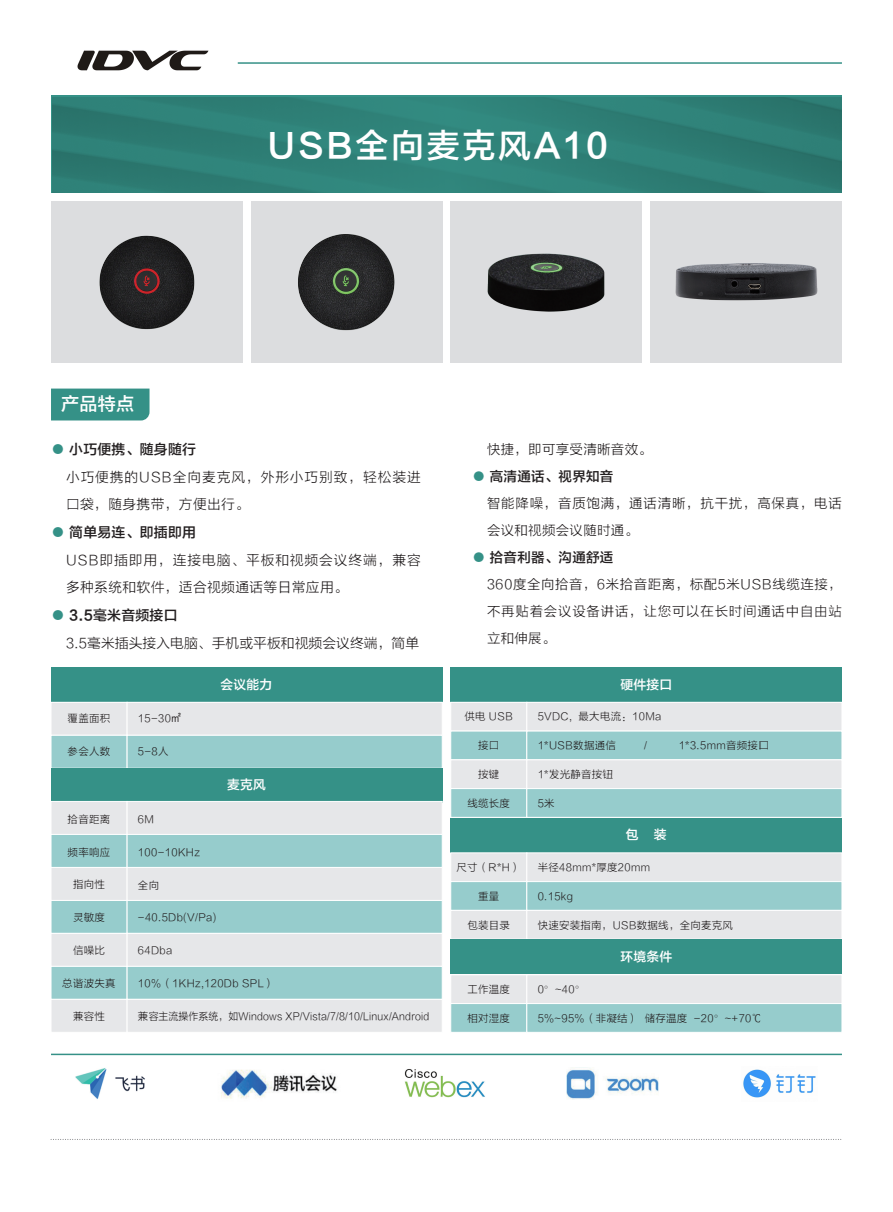
<style>
.page{position:relative;width:893px;height:1212px;background:#fff}
.page>*{position:absolute;margin:0;border:0;box-sizing:border-box;transform-origin:0 0}
.t1{font:33px "FZLTZHK GBK1 0";letter-spacing:.08em;color:#fff}
.t2{font:18px "FZLTZHK GBK1 0";color:#fff}
.t3{font:13.8px/27.6px "FZLTXHK";letter-spacing:.06em;color:#231f20}
.t4{font:13.8px "FZLTZHK GBK1 0";letter-spacing:.02em;color:#231f20}
.t5{font:13.8px "FZLTXHK";color:#231f20}
.t6{font:13.5px/27px "FZLTXHK";letter-spacing:.055em;color:#231f20}
.t7{font:13.5px "FZLTZHK GBK1 0";letter-spacing:.02em;color:#231f20}
.t8{font:13.5px "FZLTXHK";letter-spacing:.02em;color:#231f20}
.t9{font:12.75px "FZLTZHK GBK1 0";letter-spacing:.02em;color:#fff}
.t10{font:10.5px "FZLTXHK";letter-spacing:.02em;color:#231f20}
.t11{font:10.5px "FZLTXHK";color:#231f20}
.s1{color:#359187}
</style>
<div class="page">
<div style="left:51px;top:900px;width:76px;height:34px;background:#96cccc;border:1px solid #fff"></div>
<div style="left:127px;top:900px;width:316px;height:34px;background:#96cccc"></div>
<div style="left:51px;top:867px;width:76px;height:34px;background:#e6e7e9;border:1px solid #fff"></div>
<div style="left:127px;top:867px;width:316px;height:34px;background:#e6e7e9;border:1px solid #fff"></div>
<div style="left:51px;top:667px;width:391px;height:35px;background:#359187"></div>
<div style="left:51px;top:702px;width:76px;height:34px;background:#e6e7e9;border:1px solid #fff"></div>
<div style="left:127px;top:702px;width:316px;height:34px;background:#e6e7e9;border:1px solid #fff"></div>
<div style="left:51px;top:735px;width:76px;height:34px;background:#96cccc;border:1px solid #fff"></div>
<div style="left:127px;top:735px;width:316px;height:34px;background:#96cccc;border:1px solid #fff"></div>
<div style="left:51px;top:933px;width:76px;height:34px;background:#e6e7e9;border:1px solid #fff"></div>
<div style="left:127px;top:933px;width:316px;height:34px;background:#e6e7e9;border:1px solid #fff"></div>
<div style="left:51px;top:966px;width:76px;height:34px;background:#96cccc;border:1px solid #fff"></div>
<div style="left:127px;top:966px;width:316px;height:34px;background:#96cccc;border:1px solid #fff"></div>
<div style="left:51px;top:999px;width:76px;height:34px;background:#e6e7e9;border:1px solid #fff"></div>
<div style="left:127px;top:999px;width:316px;height:34px;background:#e6e7e9;border:1px solid #fff"></div>
<div style="left:51px;top:768px;width:391px;height:34px;background:#359187"></div>
<div style="left:51px;top:801px;width:76px;height:34px;background:#e6e7e9;border:1px solid #fff"></div>
<div style="left:127px;top:801px;width:316px;height:34px;background:#e6e7e9;border:1px solid #fff"></div>
<div style="left:51px;top:834px;width:76px;height:34px;background:#96cccc;border:1px solid #fff"></div>
<div style="left:127px;top:834px;width:316px;height:34px;background:#96cccc;border:1px solid #fff"></div>
<div style="left:451px;top:667px;width:391px;height:35px;background:#359187"></div>
<div style="left:450px;top:702px;width:77px;height:29px;background:#e6e7e9;border:1px solid #fff"></div>
<div style="left:526px;top:702px;width:316px;height:29px;background:#e6e7e9;border:1px solid #fff"></div>
<div style="left:450px;top:731px;width:77px;height:29px;background:#96cccc;border:1px solid #fff"></div>
<div style="left:526px;top:731px;width:316px;height:29px;background:#96cccc;border:1px solid #fff"></div>
<div style="left:450px;top:759px;width:77px;height:30px;background:#e6e7e9;border:1px solid #fff"></div>
<div style="left:526px;top:759px;width:316px;height:30px;background:#e6e7e9;border:1px solid #fff"></div>
<div style="left:450px;top:788px;width:77px;height:30px;background:#96cccc;border:1px solid #fff"></div>
<div style="left:526px;top:788px;width:316px;height:30px;background:#96cccc;border:1px solid #fff"></div>
<div style="left:451px;top:818px;width:391px;height:35px;background:#359187"></div>
<div style="left:450px;top:852px;width:77px;height:30px;background:#e6e7e9;border:1px solid #fff"></div>
<div style="left:526px;top:852px;width:316px;height:30px;background:#e6e7e9;border:1px solid #fff"></div>
<div style="left:450px;top:881px;width:77px;height:30px;background:#96cccc;border:1px solid #fff"></div>
<div style="left:526px;top:881px;width:316px;height:30px;background:#96cccc;border:1px solid #fff"></div>
<div style="left:450px;top:910px;width:77px;height:29px;background:#e6e7e9;border:1px solid #fff"></div>
<div style="left:526px;top:910px;width:316px;height:29px;background:#e6e7e9;border:1px solid #fff"></div>
<div style="left:450px;top:974px;width:77px;height:30px;background:#e6e7e9;border:1px solid #fff"></div>
<div style="left:526px;top:974px;width:316px;height:30px;background:#e6e7e9;border:1px solid #fff"></div>
<div style="left:450px;top:1003px;width:77px;height:30px;background:#96cccc;border:1px solid #fff"></div>
<div style="left:526px;top:1003px;width:316px;height:30px;background:#96cccc;border:1px solid #fff"></div>
<div style="left:451px;top:939px;width:391px;height:35px;background:#359187"></div>
<img style="left:566px;top:1069px;width:93px;height:30px">
<img style="left:743px;top:1069px;width:73px;height:29px">
<img style="left:405px;top:1069px;width:80px;height:29px">
<img style="left:71px;top:1055px;width:79px;height:44px">
<img style="left:210px;top:1055px;width:136px;height:44px">
<hr style="left:51px;top:1053px;width:791px;height:2px;background:#359187">
<svg style="left:51px;top:1139px;width:791px;height:1px"></svg>
<div style="left:51px;top:201px;width:191px;height:162px;background:#dcdddf"></div>
<div style="left:251px;top:201px;width:191px;height:162px;background:#dcdddf"></div>
<div style="left:451px;top:201px;width:191px;height:162px;background:#dcdddf"></div>
<div style="left:651px;top:201px;width:191px;height:162px;background:#dcdddf"></div>
<div style="left:51px;top:95px;width:791px;height:98px;background:linear-gradient(to right,#2f8178,#2e7f76)"></div>
<hr style="left:238px;top:62px;width:604px;height:2px;background:#359187">
<img style="left:99px;top:235px;width:96px;height:95px">
<img style="left:298px;top:234px;width:97px;height:97px">
<img style="left:487px;top:253px;width:118px;height:59px">
<img style="left:675px;top:263px;width:143px;height:38px">
<div style="left:51px;top:389px;width:99px;height:31px;background:#359187"></div>
<img style="left:77px;top:50px;width:132px;height:21px">
<h2 class="t2" style="left:61px;top:394px;width:75px">产品特点</h2>
<h1 class="t1" style="left:268px;top:128px;width:342px">USB全向麦克风A10</h1>
<h3 class="t4" style="left:51px;top:442px;width:146px"><span class="s1">●</span> 小巧便携、随身随行</h3>
<h3 class="t3" style="left:66px;top:463px;width:356px">小巧便携的USB全向麦克风，外形小巧别致，轻松装进口袋，随身携带，方便出行。</h3>
<h3 class="t4" style="left:51px;top:525px;width:146px"><span class="s1">●</span> 简单易连、即插即用</h3>
<h3 class="t3" style="left:66px;top:546px;width:356px">USB即插即用，连接电脑、平板和视频会议终端，兼容多种系统和软件，适合视频通话等日常应用。</h3>
<h3 class="t4" style="left:51px;top:608px;width:128px"><span class="s1">●</span> 3.5毫米音频接口</h3>
<h3 class="t5" style="left:66px;top:635px;width:355px">3.5毫米插头接入电脑、手机或平板和视频会议终端，简单</h3>
<p class="t10" style="left:68px;top:713px;width:44px">覆盖面积</p>
<p class="t10" style="left:68px;top:745px;width:44px">参会人数</p>
<p class="t10" style="left:68px;top:813px;width:44px">拾音距离</p>
<p class="t10" style="left:68px;top:846px;width:44px">频率响应</p>
<p class="t10" style="left:73px;top:879px;width:33px">指向性</p>
<p class="t10" style="left:73px;top:912px;width:33px">灵敏度</p>
<p class="t10" style="left:73px;top:945px;width:33px">信噪比</p>
<p class="t10" style="left:62px;top:977px;width:55px">总谐波失真</p>
<p class="t10" style="left:73px;top:1010px;width:33px">兼容性</p>
<p class="t10" style="left:138px;top:713px;width:45px">15-30㎡</p>
<p class="t10" style="left:138px;top:745px;width:32px">5-8人</p>
<p class="t9" style="left:221px;top:677px;width:53px">会议能力</p>
<p class="t9" style="left:227px;top:778px;width:40px">麦克风</p>
<p class="t10" style="left:138px;top:813px;width:18px">6M</p>
<p class="t10" style="left:138px;top:846px;width:64px">100-10KHz</p>
<p class="t10" style="left:138px;top:879px;width:23px">全向</p>
<p class="t10" style="left:138px;top:912px;width:80px">-40.5Db(V/Pa)</p>
<p class="t10" style="left:138px;top:945px;width:36px">64Dba</p>
<p class="t10" style="left:138px;top:978px;width:138px">10%（1KHz,120Db SPL）</p>
<p class="t11" style="left:138px;top:1011px;width:293px">兼容主流操作系统，如Windows XP/Vista/7/8/10/Linux/Android</p>
<p class="t8" style="left:487px;top:442px;width:166px">快捷，即可享受清晰音效。</p>
<p class="t7" style="left:472px;top:469px;width:143px"><span class="s1">●</span> 高清通话、视界知音</p>
<p class="t6" style="left:487px;top:490px;width:356px">智能降噪，音质饱满，通话清晰，抗干扰，高保真，电话会议和视频会议随时通。</p>
<p class="t7" style="left:472px;top:550px;width:143px"><span class="s1">●</span> 拾音利器、沟通舒适</p>
<p class="t6" style="left:487px;top:571px;width:356px;text-align:justify">360度全向拾音，6米拾音距离，标配5米USB线缆连接，不再贴着会议设备讲话，让您可以在长时间通话中自由站立和伸展。</p>
<p class="t10" style="left:464px;top:711px;width:50px">供电 USB</p>
<p class="t10" style="left:478px;top:740px;width:23px">接口</p>
<p class="t10" style="left:478px;top:769px;width:23px">按键</p>
<p class="t10" style="left:467px;top:798px;width:44px">线缆长度</p>
<p class="t10" style="left:456px;top:861px;width:66px">尺寸（R*H）</p>
<p class="t10" style="left:478px;top:890px;width:23px">重量</p>
<p class="t10" style="left:467px;top:919px;width:44px">包装目录</p>
<p class="t10" style="left:467px;top:983px;width:44px">工作温度</p>
<p class="t10" style="left:467px;top:1012px;width:44px">相对湿度</p>
<p class="t9" style="left:620px;top:677px;width:53px">硬件接口</p>
<p class="t10" style="left:538px;top:711px;width:125px">5VDC, 最大电流：10Ma</p>
<p class="t10" style="left:538px;top:740px;width:80px">1*USB数据通信</p>
<p class="t10" style="left:644px;top:740px;width:5px">/</p>
<p class="t10" style="left:679px;top:740px;width:91px">1*3.5mm音频接口</p>
<p class="t10" style="left:538px;top:769px;width:77px">1*发光静音按钮</p>
<p class="t10" style="left:538px;top:798px;width:19px">5米</p>
<p class="t9" style="left:626px;top:828px;width:42px">包 装</p>
<p class="t10" style="left:538px;top:861px;width:114px">半径48mm*厚度20mm</p>
<p class="t10" style="left:538px;top:890px;width:37px">0.15kg</p>
<p class="t10" style="left:538px;top:919px;width:197px">快速安装指南，USB数据线，全向麦克风</p>
<p class="t9" style="left:620px;top:950px;width:53px">环境条件</p>
<p class="t10" style="left:538px;top:983px;width:49px">0°~40°</p>
<p class="t10" style="left:538px;top:1012px;width:226px">5%~95%（非凝结） 储存温度 -20°~+70℃</p>
</div>
